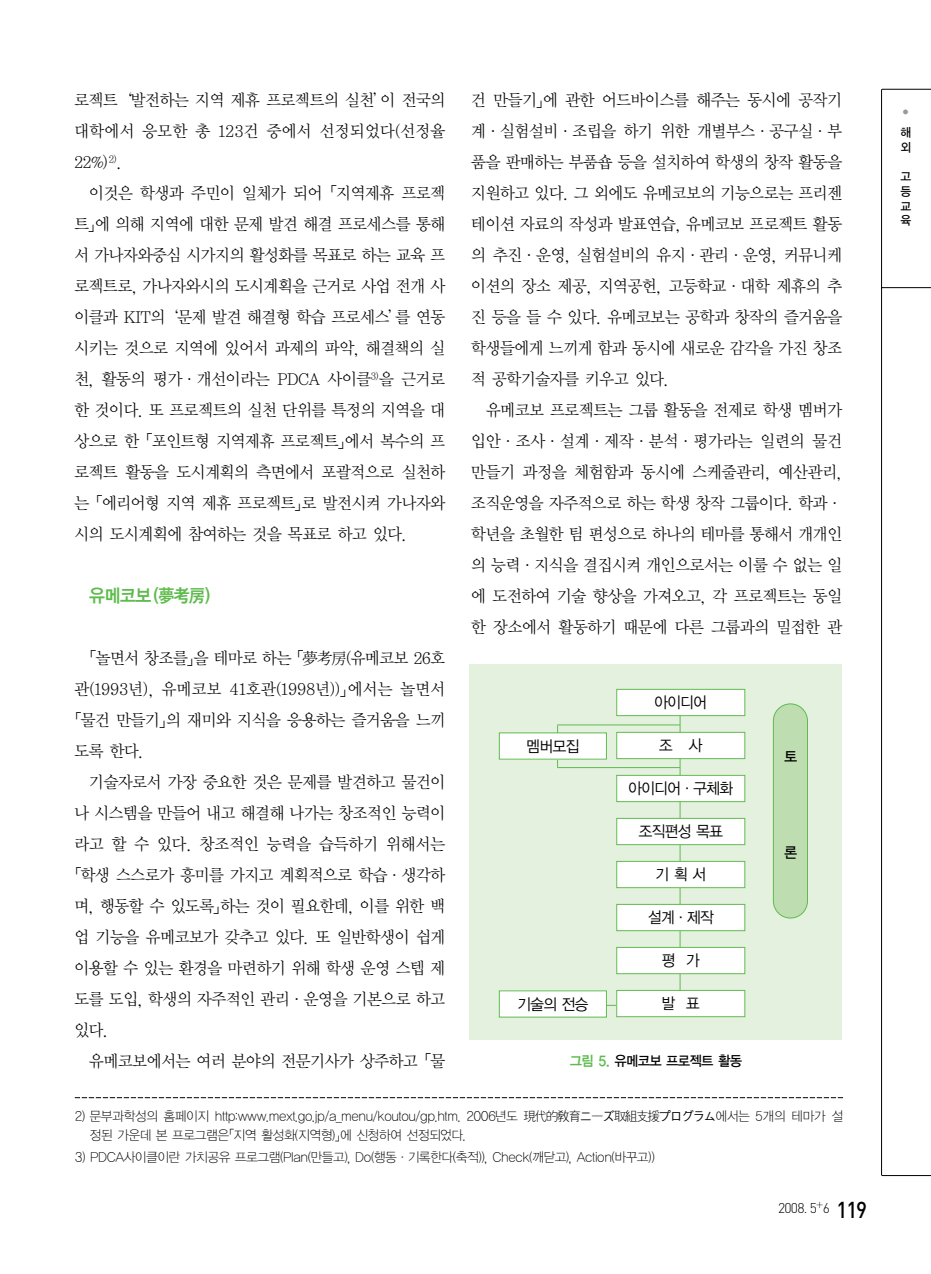
<style>
.page{position:relative;width:931px;height:1274px;background:#fff}
.page>*{position:absolute;margin:0;border:0;box-sizing:border-box;transform-origin:0 0}
.t1{font:18.38px "YGO14";letter-spacing:-.105em;color:#5fbb4e;scale:.94 1}
.t2{font:16.62px/31px "Y Mj O12";letter-spacing:-.095em;color:#000;text-align:justify;scale:.96 1}
.t3{font:16.62px "Y Mj O12";letter-spacing:-.06em;color:#000;scale:.96 1}
.t4{font:16.62px "Y Mj O12";letter-spacing:-.07em;color:#000;scale:.96 1}
.t5{font:15.75px "YGO12";letter-spacing:-.12em;color:#000;scale:.94 1}
.t6{font:14.88px "YGO13";color:#000;scale:.94 1}
.t7{font:14px "YGO13";letter-spacing:-.11em;color:#000;scale:.94 1}
.t8{font:300 14px "DIN";color:#000}
.t9{font:13.12px/19.2px "YGO11";letter-spacing:-.105em;color:#000;scale:.96 1}
.t10{font:12.25px/14.7px "YGO13";color:#000;scale:.94 1}
.t11{font:7px "YGO13";color:#999}
.s1{font-family:"YGO14";color:#5fbb4e}
.s2{font-weight:500;font-size:22.75px}
</style>
<div class="page">
<hr style="left:881px;top:89px;width:1px;height:1087px;background:#000">
<hr style="left:882px;top:1175px;width:49px;height:1px;background:#000">
<hr style="left:882px;top:89px;width:49px;height:1px;background:#000">
<hr style="left:881px;top:287px;width:50px;height:1px;background:#000">
<svg style="left:75px;top:1097px;width:769px;height:1px"></svg>
<div style="left:470px;top:664px;width:372px;height:375px;background:#e5f1df"></div>
<hr style="left:557px;top:1005px;width:123px;height:1px;background:#5fbb4e">
<hr style="left:680px;top:705px;width:1px;height:299px;background:#5fbb4e">
<div style="left:617px;top:818px;width:128px;height:27px;background:#fff"></div>
<div style="left:616px;top:818px;width:129px;height:27px;border:1px solid #5fbb4e"></div>
<div style="left:617px;top:861px;width:128px;height:27px;background:#fff"></div>
<div style="left:616px;top:861px;width:129px;height:27px;border:1px solid #5fbb4e"></div>
<div style="left:617px;top:775px;width:128px;height:27px;background:#fff"></div>
<div style="left:616px;top:775px;width:129px;height:27px;border:1px solid #5fbb4e"></div>
<div style="left:617px;top:732px;width:128px;height:27px;background:#fff"></div>
<div style="left:616px;top:732px;width:129px;height:27px;border:1px solid #5fbb4e"></div>
<div style="left:617px;top:689px;width:128px;height:27px;background:#fff"></div>
<div style="left:616px;top:689px;width:129px;height:27px;border:1px solid #5fbb4e"></div>
<div style="left:617px;top:904px;width:128px;height:27px;background:#fff"></div>
<div style="left:616px;top:904px;width:129px;height:27px;border:1px solid #5fbb4e"></div>
<div style="left:617px;top:947px;width:128px;height:27px;background:#fff"></div>
<div style="left:616px;top:947px;width:129px;height:27px;border:1px solid #5fbb4e"></div>
<div style="left:617px;top:990px;width:128px;height:27px;background:#fff"></div>
<div style="left:616px;top:990px;width:129px;height:27px;border:1px solid #5fbb4e"></div>
<div style="left:499px;top:991px;width:107px;height:26px;background:#fff"></div>
<div style="left:499px;top:990px;width:108px;height:28px;border:1px solid #5fbb4e"></div>
<svg style="left:498px;top:724px;width:183px;height:44px"></svg>
<div style="left:773px;top:704px;width:35px;height:214px;background:#bedeb2;border-radius:17px"></div>
<div style="left:773px;top:703px;width:35px;height:215px;border:1px solid #5fbb4e;border-radius:17px"></div>
<p class="t2" style="left:74px;top:86px;width:389px">로젝트‘발전하는 지역 제휴 프로젝트의 실천’이 전국의 대학에서 응모한 총 123건 중에서 선정되었다(선정율 22%)`<sup>2)</sup>.</p>
<p class="t2" style="left:74px;top:179px;width:389px;text-indent:15px">이것은 학생과 주민이 일체가 되어「지역제휴 프로젝 트」에 의해 지역에 대한 문제 발견 해결 프로세스를 통해 서 가나자와중심 시가지의 활성화를 목표로 하는 교육 프 로젝트로, 가나자와시의 도시계획을 근거로 사업 전개 사 이클과 KIT의‘문제 발견 해결형 학습 프로세스’를 연동 시키는 것으로 지역에 있어서 과제의 파악, 해결책의 실 천, 활동의 평가·개선이라는 PDCA 사이클<sup>3)</sup>을 근거로 한 것이다. 또 프로젝트의 실천 단위를 특정의 지역을 대 상으로 한「포인트형 지역제휴 프로젝트」에서 복수의 프 로젝트 활동을 도시계획의 측면에서 포괄적으로 실천하 는「에리어형 지역 제휴 프로젝트」로 발전시켜 가나자와 시의 도시계획에 참여하는 것을 목표로 하고 있다.</p>
<p class="t1" style="left:89px;top:587px;width:132px">유메코보`(夢考房)</p>
<p class="t2" style="left:81px;top:643px;width:382px">「놀면서 창조를」을 테마로 하는「夢考房(유메코보 26호</p>
<p class="t3" style="left:74px;top:681px;width:389px">관(1993년), 유메코보 41호관(1998년))」에서는 놀면서</p>
<p class="t2" style="left:66px;top:705px;width:397px">「물건 만들기」의 재미와 지식을 응용하는 즐거움을 느끼</p>
<p class="t2" style="left:74px;top:736px;width:75px">도록 한다.</p>
<p class="t2" style="left:89px;top:767px;width:374px">기술자로서 가장 중요한 것은 문제를 발견하고 물건이</p>
<p class="t2" style="left:74px;top:798px;width:389px">나 시스템을 만들어 내고 해결해 나가는 창조적인 능력이</p>
<p class="t4" style="left:74px;top:836px;width:389px">라고 할 수 있다. 창조적인 능력을 습득하기 위해서는</p>
<p class="t2" style="left:66px;top:860px;width:397px">「학생 스스로가 흥미를 가지고 계획적으로 학습·생각하</p>
<p class="t2" style="left:74px;top:891px;width:389px">며, 행동할 수 있도록」하는 것이 필요한데, 이를 위한 백</p>
<p class="t2" style="left:74px;top:922px;width:389px">업 기능을 유메코보가 갖추고 있다. 또 일반학생이 쉽게</p>
<p class="t2" style="left:74px;top:953px;width:389px">이용할 수 있는 환경을 마련하기 위해 학생 운영 스텝 제</p>
<p class="t2" style="left:74px;top:984px;width:389px">도를 도입, 학생의 자주적인 관리·운영을 기본으로 하고</p>
<p class="t2" style="left:74px;top:1015px;width:38px">있다.</p>
<p class="t2" style="left:89px;top:1046px;width:374px">유메코보에서는 여러 분야의 전문기사가 상주하고「물</p>
<p class="t2" style="left:471px;top:86px;width:389px">건 만들기」에 관한 어드바이스를 해주는 동시에 공작기 계·실험설비·조립을 하기 위한 개별부스·공구실·부 품을 판매하는 부품숍 등을 설치하여 학생의 창작 활동을 지원하고 있다. 그 외에도 유메코보의 기능으로는 프리젠 테이션 자료의 작성과 발표연습, 유메코보 프로젝트 활동 의 추진·운영, 실험설비의 유지·관리·운영, 커뮤니케 이션의 장소 제공, 지역공헌, 고등학교·대학 제휴의 추 진 등을 들 수 있다. 유메코보는 공학과 창작의 즐거움을 학생들에게 느끼게 함과 동시에 새로운 감각을 가진 창조 적 공학기술자를 키우고 있다.</p>
<p class="t2" style="left:471px;top:396px;width:389px;text-indent:15px">유메코보 프로젝트는 그룹 활동을 전제로 학생 멤버가 입안·조사·설계·제작·분석·평가라는 일련의 물건 만들기 과정을 체험함과 동시에 스케줄관리, 예산관리, 조직운영을 자주적으로 하는 학생 창작 그룹이다. 학과· 학년을 초월한 팀 편성으로 하나의 테마를 통해서 개개인 의 능력·지식을 결집시켜 개인으로서는 이룰 수 없는 일 에 도전하여 기술 향상을 가져오고, 각 프로젝트는 동일 한 장소에서 활동하기 때문에 다른 그룹과의 밀접한 관</p>
<p class="t5" style="left:526px;top:739px;width:59px">멤버모집</p>
<p class="t5" style="left:654px;top:695px;width:59px">아이디어</p>
<p class="t5" style="left:658px;top:738px;width:49px">조 사</p>
<p class="t5" style="left:628px;top:781px;width:114px">아이디어·구체화</p>
<p class="t5" style="left:638px;top:824px;width:92px">조직편성 목표</p>
<p class="t5" style="left:655px;top:867px;width:57px">기획서</p>
<p class="t5" style="left:647px;top:910px;width:73px">설계·제작</p>
<p class="t5" style="left:661px;top:953px;width:43px">평 가</p>
<p class="t5" style="left:517px;top:997px;width:79px">기술의 전승</p>
<p class="t5" style="left:661px;top:996px;width:43px">발 표</p>
<p class="t7" style="left:570px;top:1054px;width:186px"><span class="s1">그림 5.</span> 유메코보 프로젝트 활동</p>
<p class="t6" style="left:784px;top:750px;width:16px">토</p>
<p class="t6" style="left:784px;top:846px;width:16px">론</p>
<p class="t9" style="left:89px;top:1107px;width:787px;text-indent:-14px">2) 문부과학성의 홈페이지 http:www.mext.go.jp/a_menu/koutou/gp.htm. 2006년도 現代的敎育ニ一ズ取組支援プログラム에서는 5개의 테마가 설 정된 가운데 본 프로그램은「지역 활성화(지역형)」에 신청하여 선정되었다.</p>
<p class="t9" style="left:75px;top:1148px;width:606px">3) PDCA사이클이란 가치공유 프로그램(Plan(만들고), Do(행동·기록한다(축적)), Check(깨닫고), Action(바꾸고))</p>
<p class="t8" style="left:778px;top:1203px;width:91px">2008. 5<sup>+</sup>6 <span class="s2">119</span></p>
<p class="t11" style="left:902px;top:109px;width:8px">●</p>
<p class="t10" style="left:900px;top:126px;width:14px">해 외</p>
<p class="t10" style="left:900px;top:170px;width:14px;text-align:justify">고 등 교 육</p>
</div>
